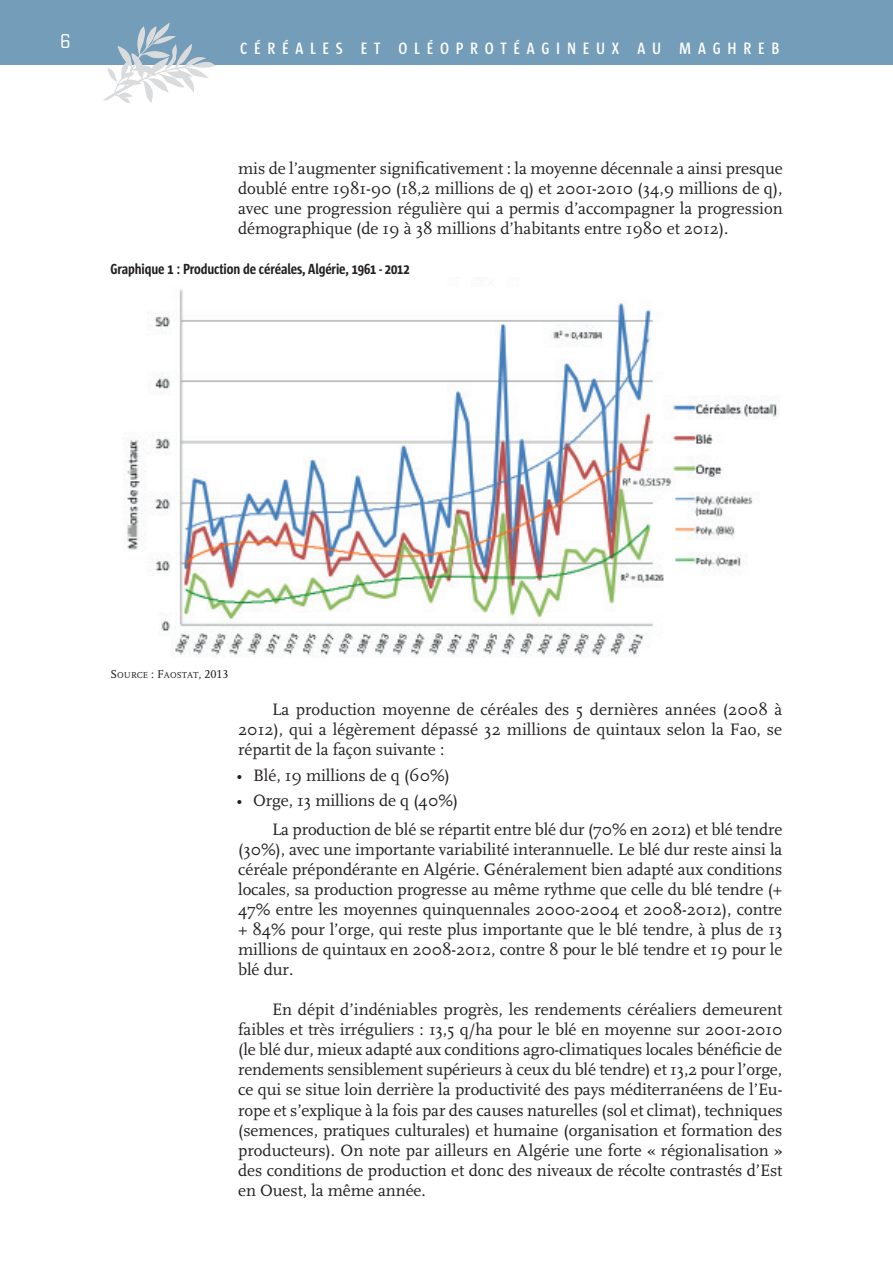
<style>
.page{position:relative;width:893px;height:1263px;background:#fff}
.page>*{position:absolute;margin:0;border:0;box-sizing:border-box;transform-origin:0 0}
.t1{font:21px "Stratum No 2";color:#fff}
.t2{font:17.25px/20.1px "Scala";letter-spacing:-.005em;color:#231f20;text-align:justify}
.t3{font:600 16.8px "Sun Cd";letter-spacing:.4em;color:#fff}
.t4{font:700 15px "Sun Cd";letter-spacing:-.01em;color:#231f20}
.t5{font:9px "Scala Caps";color:#231f20}
.s1{font-size:12px}
</style>
<div class="page">
<div style="left:0;top:0;width:893px;height:64px;background:#749db9"></div>
<img style="left:103px;top:26px;width:63px;height:75px">
<img style="left:123px;top:289px;width:656px;height:368px">
<p class="t1" style="left:60px;top:30px;width:12px">6</p>
<p class="t3" style="left:240px;top:40px;width:541px">CÉRÉALES ET OLÉOPROTÉAGINEUX AU MAGHREB</p>
<p class="t2" style="left:238px;top:159px;width:546px">mis de l’augmenter significativement : la moyenne décennale a ainsi presque doublé entre 1981-90 (18,2 millions de q) et 2001-2010 (34,9 millions de q), avec une progression régulière qui a permis d’accompagner la progression démographique (de 19 à 38 millions d’habitants entre 1980 et 2012).</p>
<p class="t4" style="left:111px;top:261px;width:301px">graphique 1 : Production de céréales, algérie, 1961 - 2012</p>
<p class="t5" style="left:111px;top:670px;width:120px"><span class="s1">S</span>OURCE <span class="s1">: F</span>AOSTAT<span class="s1">, 2013</span></p>
<p class="t2" style="left:238px;top:699px;width:546px;text-indent:34px">La production moyenne de céréales des 5 dernières années (2008 à 2012), qui a légèrement dépassé 32 millions de quintaux selon la Fao, se répartit de la façon suivante :</p>
<p class="t2" style="left:237px;top:765px;width:215px">• Blé, 19 millions de q (60%)</p>
<p class="t2" style="left:272px;top:787px;width:512px;line-height:28.7px;text-indent:-36px">• Orge, 13 millions de q (40%)<br>La production de blé se répartit entre blé dur (70% en 2012) et blé tendre</p>
<p class="t2" style="left:238px;top:840px;width:546px">(30%), avec une importante variabilité interannuelle. Le blé dur reste ainsi la céréale prépondérante en Algérie. Généralement bien adapté aux conditions locales, sa production progresse au même rythme que celle du blé tendre (+ 47% entre les moyennes quinquennales 2000-2004 et 2008-2012), contre + 84% pour l’orge, qui reste plus importante que le blé tendre, à plus de 13 millions de quintaux en 2008-2012, contre 8 pour le blé tendre et 19 pour le blé dur.</p>
<p class="t2" style="left:238px;top:1000px;width:546px;text-indent:34px">En dépit d’indéniables progrès, les rendements céréaliers demeurent faibles et très irréguliers : 13,5 q/ha pour le blé en moyenne sur 2001-2010 (le blé dur, mieux adapté aux conditions agro-climatiques locales bénéficie de rendements sensiblement supérieurs à ceux du blé tendre) et 13,2 pour l’orge, ce qui se situe loin derrière la productivité des pays méditerranéens de l’Eu&shy;rope et s’explique à la fois par des causes naturelles (sol et climat), techniques (semences, pratiques culturales) et humaine (organisation et formation des producteurs). On note par ailleurs en Algérie une forte « régionalisation » des conditions de production et donc des niveaux de récolte contrastés d’Est en Ouest, la même année.</p>
</div>
